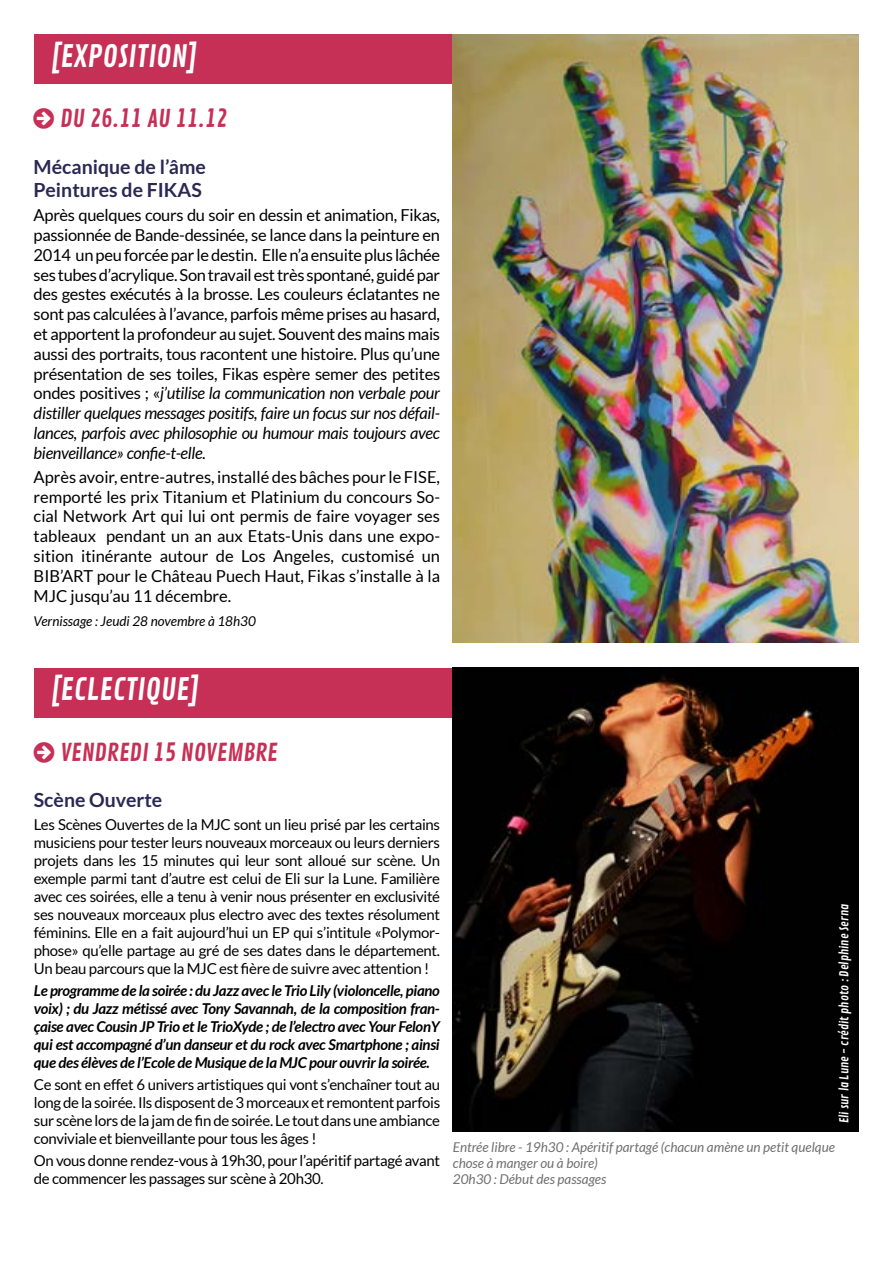
<style>
.page{position:relative;width:893px;height:1263px;background:#fff}
.page>*{position:absolute;margin:0;border:0;box-sizing:border-box;transform-origin:0 0}
.t1{font:30px "Contrail One";color:#fff}
.t2{font:24px "Contrail One";color:#c63056}
.t3{font:700 19.5px/23.4px "Lato";color:#2b2853}
.t4{font:16.5px/19.8px "Lato";letter-spacing:-.01em;color:#000;text-align:justify}
.t5{font:15px/18px "Lato";letter-spacing:-.02em;color:#000;text-align:justify}
.t6{font:italic 700 15px/18px "Lato";letter-spacing:-.02em;color:#000;text-align:justify}
.t7{font:italic 13.5px/16.2px "Lato";color:#706f6f}
.t8{font:italic 13.5px "Lato";color:#000}
.t9{font:12px "Contrail One";color:#fff}
.s1{font-style:italic}
</style>
<div class="page">
<div style="left:34px;top:34px;width:421px;height:50px;background:#c63056"></div>
<div style="left:34px;top:668px;width:421px;height:49px;background:#c63056"></div>
<img style="left:453px;top:34px;width:405px;height:609px">
<img style="left:453px;top:668px;width:405px;height:464px">
<h1 class="t1" style="left:50px;top:38px;width:149px">[EXPOSITION]</h1>
<h2 class="t2" style="left:60px;top:104px;width:169px">DU 26.11 AU 11.12</h2>
<p class="t3" style="left:34px;top:155px;width:174px">Mécanique de l’âme<br>Peintures de FIKAS</p>
<p class="t4" style="left:34px;top:205px;width:408px">Après quelques cours du soir en dessin et animation, Fikas, passionnée de Bande-dessinée, se lance dans la peinture en 2014 un peu forcée par le destin. Elle n’a ensuite plus lâchée ses tubes d’acrylique. Son travail est très spontané, guidé par des gestes exécutés à la brosse. Les couleurs éclatantes ne sont pas calculées à l’avance, parfois même prises au hasard, et apportent la profondeur au sujet. Souvent des mains mais aussi des portraits, tous racontent une histoire. Plus qu’une présentation de ses toiles, Fikas espère semer des petites ondes positives ; «<span class="s1">j’utilise la communication non verbale pour distiller quelques messages positifs, faire un focus sur nos défail&shy;lances, parfois avec philosophie ou humour mais toujours avec bienveillance» confie-t-elle.</span></p>
<p class="t4" style="left:34px;top:467px;width:408px">Après avoir, entre-autres, installé des bâches pour le FISE, remporté les prix Titanium et Platinium du concours So&shy;cial Network Art qui lui ont permis de faire voyager ses tableaux pendant un an aux Etats-Unis dans une expo&shy;sition itinérante autour de Los Angeles, customisé un BIB’ART pour le Château Puech Haut, Fikas s’installe à la MJC jusqu’au 11 décembre.</p>
<p class="t8" style="left:34px;top:614px;width:224px">Vernissage : Jeudi 28 novembre à 18h30</p>
<h1 class="t1" style="left:51px;top:672px;width:151px">[ECLECTIQUE]</h1>
<h2 class="t2" style="left:60px;top:738px;width:219px">VENDREDI 15 NOVEMBRE</h2>
<p class="t3" style="left:34px;top:788px;width:130px">Scène Ouverte</p>
<p class="t5" style="left:34px;top:815px;width:408px">Les Scènes Ouvertes de la MJC sont un lieu prisé par les certains musiciens pour tester leurs nouveaux morceaux ou leurs derniers projets dans les 15 minutes qui leur sont alloué sur scène. Un exemple parmi tant d’autre est celui de Eli sur la Lune. Familière avec ces soirées, elle a tenu à venir nous présenter en exclusivité ses nouveaux morceaux plus electro avec des textes résolument féminins. Elle en a fait aujourd’hui un EP qui s’intitule «Polymor&shy;phose» qu’elle partage au gré de ses dates dans le département.<br>Un beau parcours que la MJC est fière de suivre avec attention !</p>
<p class="t6" style="left:34px;top:982px;width:408px">Le programme de la soirée : du Jazz avec le Trio Lily (violoncelle, piano voix) ; du Jazz métissé avec Tony Savannah, de la composition fran&shy;çaise avec Cousin JP Trio et le TrioXyde ; de l’electro avec Your FelonY qui est accompagné d’un danseur et du rock avec Smartphone ; ainsi que des élèves de l’Ecole de Musique de la MJC pour ouvrir la soirée.</p>
<p class="t5" style="left:34px;top:1075px;width:408px">Ce sont en effet 6 univers artistiques qui vont s’enchaîner tout au long de la soirée. Ils disposent de 3 morceaux et remontent parfois sur scène lors de la jam de fin de soirée. Le tout dans une ambiance conviviale et bienveillante pour tous les âges !</p>
<p class="t5" style="left:34px;top:1152px;width:408px">On vous donne rendez-vous à 19h30, pour l’apéritif partagé avant de commencer les passages sur scène à 20h30.</p>
<p class="t9" style="left:837px;top:1123px;width:221px;rotate:-90deg">Eli sur la Lune - crédit photo : Delphine Serna</p>
<p class="t7" style="left:453px;top:1139px;width:384px">Entrée libre - 19h30 : Apéritif partagé (chacun amène un petit quelque chose à manger ou à boire)<br>20h30 : Début des passages</p>
</div>
